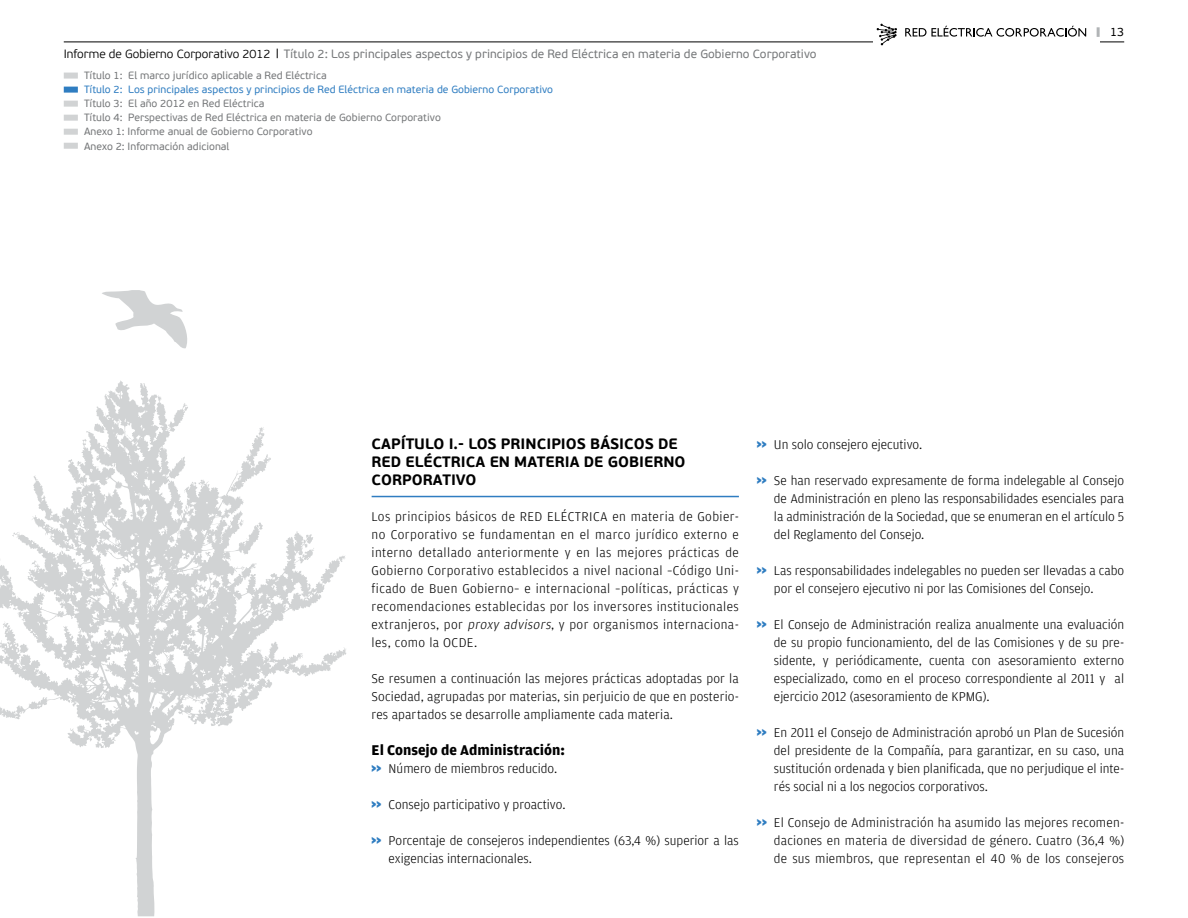
<style>
.page{position:relative;width:1188px;height:918px;background:#fff}
.page>*{position:absolute;margin:0;border:0;box-sizing:border-box;transform-origin:0 0}
.t1{font:700 15px/18px "PF Beau Sans Pro";color:#000}
.t2{font:700 15px "Amplitude";color:#000}
.t3{font:300 13.5px/18px "Amplitude";color:#000;text-align:justify}
.t4{font:12px "PF Beau Sans Pro";color:#757779}
.t5{font:12px "PF Beau Sans Pro";color:#000}
.t6{font:10.5px/14.1px "PF Beau Sans Pro";color:#757779}
.t7{font:10.5px "PF Beau Sans Pro";color:#2f7dc1}
.s1{font-weight:300;color:#000}
.s2{font-style:italic}
.s3{font-family:"Apex Serif";font-weight:800;color:#2f7dc1}
</style>
<div class="page">
<hr style="left:64px;top:42px;width:1060px;height:1px;background:#000">
<div style="left:874px;top:18px;width:226px;height:31px;background:#fff"></div>
<svg style="left:905px;top:26px;width:181px;height:11px"></svg>
<svg style="left:877px;top:24px;width:20px;height:21px"></svg>
<svg style="left:1097px;top:27px;width:3px;height:10px"></svg>
<div style="left:64px;top:87px;width:14px;height:6px;background:#2f7dc1"></div>
<div style="left:64px;top:115px;width:14px;height:6px;background:#d1d3d4"></div>
<div style="left:64px;top:101px;width:14px;height:6px;background:#d1d3d4"></div>
<div style="left:64px;top:73px;width:14px;height:6px;background:#d1d3d4"></div>
<div style="left:64px;top:129px;width:14px;height:6px;background:#d1d3d4"></div>
<div style="left:64px;top:143px;width:14px;height:6px;background:#d1d3d4"></div>
<hr style="left:372px;top:496px;width:367px;height:1px;background:#2f7dc1">
<svg style="left:0;top:381px;width:346px;height:535px"></svg>
<svg style="left:102px;top:290px;width:85px;height:59px"></svg>
<p class="t4" style="left:64px;top:47px;width:754px"><span class="s1">Informe de Gobierno Corporativo 2012</span> Título 2: Los principales aspectos y principios de Red Eléctrica en materia de Gobierno Corporativo</p>
<p class="t6" style="left:84px;top:69px;width:244px">Título 1: El marco jurídico aplicable a Red Eléctrica</p>
<p class="t7" style="left:84px;top:83px;width:470px">Título 2: Los principales aspectos y principios de Red Eléctrica en materia de Gobierno Corporativo</p>
<p class="t6" style="left:84px;top:97px;width:358px">Título 3: El año 2012 en Red Eléctrica<br>Título 4: Perspectivas de Red Eléctrica en materia de Gobierno Corporativo Anexo 1: Informe anual de Gobierno Corporativo<br>Anexo 2: Información adicional</p>
<p class="t5" style="left:1110px;top:25px;width:16px">13</p>
<p class="t1" style="left:372px;top:435px;width:308px">CAPÍTULO I.- LOS PRINCIPIOS BÁSICOS DE<br>RED ELÉCTRICA EN MATERIA DE GOBIERNO<br>CORPORATIVO</p>
<p class="t3" style="left:372px;top:507px;width:369px">Los principios básicos de RED ELÉCTRICA en materia de Gobier&shy;no Corporativo se fundamentan en el marco jurídico externo e interno detallado anteriormente y en las mejores prácticas de Gobierno Corporativo establecidos a nivel nacional –Código Uni&shy;ficado de Buen Gobierno– e internacional –políticas, prácticas y recomendaciones establecidas por los inversores institucionales extranjeros, por <span class="s2">proxy advisors</span>, y por organismos internaciona&shy;les, como la OCDE.</p>
<p class="t3" style="left:372px;top:669px;width:369px">Se resumen a continuación las mejores prácticas adoptadas por la Sociedad, agrupadas por materias, sin perjuicio de que en posterio&shy;res apartados se desarrolle ampliamente cada materia.</p>
<p class="t2" style="left:372px;top:741px;width:195px">El Consejo de Administración:</p>
<p class="t3" style="left:372px;top:759px;width:187px"><span class="s3">&gt;&gt;</span> Número de miembros reducido.</p>
<p class="t3" style="left:372px;top:795px;width:195px"><span class="s3">&gt;&gt;</span> Consejo participativo y proactivo.</p>
<p class="t3" style="left:389px;top:831px;width:352px;text-indent:-17px"><span class="s3">&gt;&gt;</span> Porcentaje de consejeros independientes (63,4 %) superior a las exigencias internacionales.</p>
<p class="t3" style="left:757px;top:435px;width:167px"><span class="s3">&gt;&gt;</span> Un solo consejero ejecutivo.</p>
<p class="t3" style="left:774px;top:471px;width:352px;text-indent:-17px"><span class="s3">&gt;&gt;</span> Se han reservado expresamente de forma indelegable al Consejo de Administración en pleno las responsabilidades esenciales para la administración de la Sociedad, que se enumeran en el artículo 5 del Reglamento del Consejo.</p>
<p class="t3" style="left:774px;top:561px;width:352px;text-indent:-17px"><span class="s3">&gt;&gt;</span> Las responsabilidades indelegables no pueden ser llevadas a cabo por el consejero ejecutivo ni por las Comisiones del Consejo.</p>
<p class="t3" style="left:774px;top:615px;width:352px;text-indent:-17px"><span class="s3">&gt;&gt;</span> El Consejo de Administración realiza anualmente una evaluación de su propio funcionamiento, del de las Comisiones y de su pre&shy;sidente, y periódicamente, cuenta con asesoramiento externo especializado, como en el proceso correspondiente al 2011 y al ejercicio 2012 (asesoramiento de KPMG).</p>
<p class="t3" style="left:774px;top:723px;width:352px;text-indent:-17px"><span class="s3">&gt;&gt;</span> En 2011 el Consejo de Administración aprobó un Plan de Sucesión del presidente de la Compañía, para garantizar, en su caso, una sustitución ordenada y bien planificada, que no perjudique el inte&shy;rés social ni a los negocios corporativos.</p>
<p class="t3" style="left:774px;top:813px;width:352px;text-indent:-17px"><span class="s3">&gt;&gt;</span> El Consejo de Administración ha asumido las mejores recomen&shy;daciones en materia de diversidad de género. Cuatro (36,4 %) de sus miembros, que representan el 40 % de los consejeros</p>
</div>
